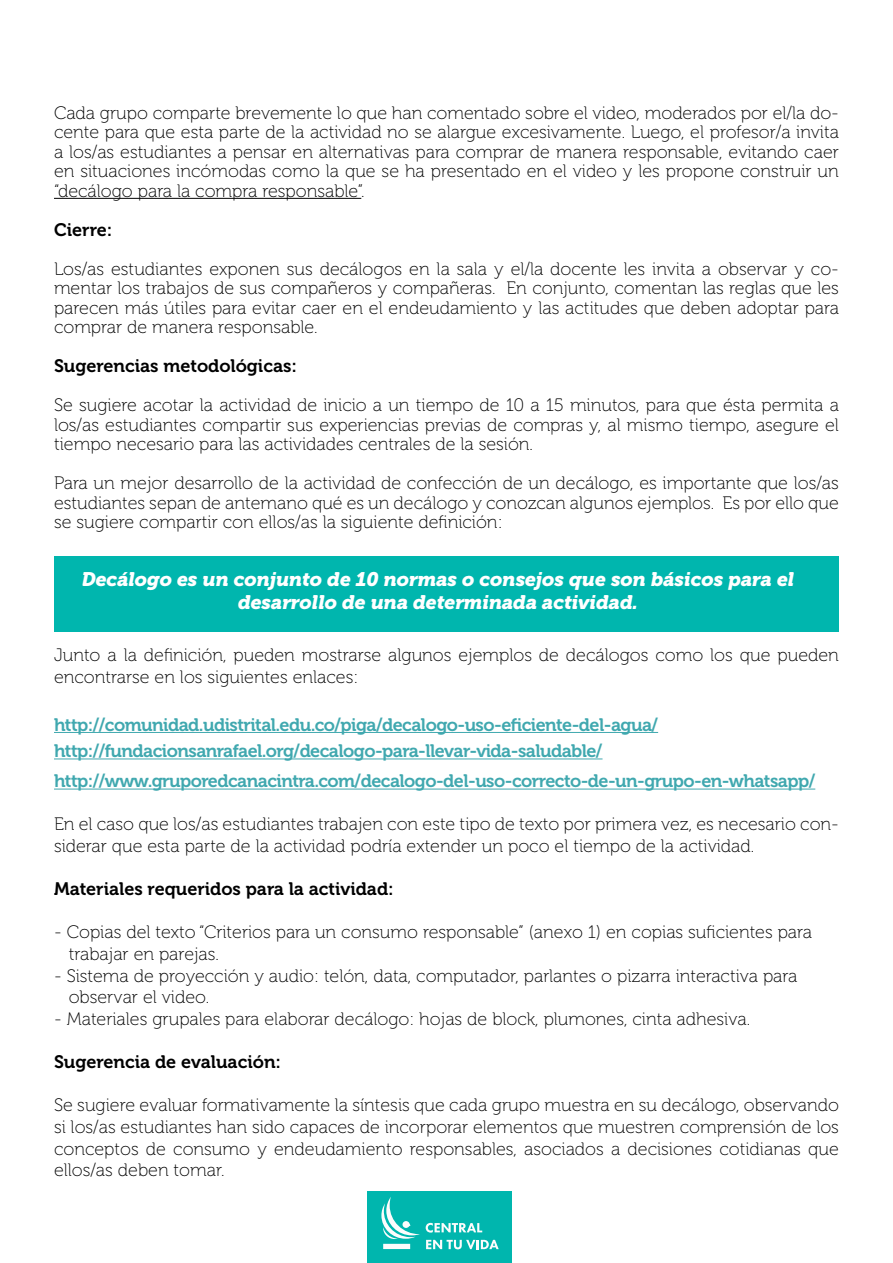
<style>
.page{position:relative;width:893px;height:1263px;background:#fff}
.page>*{position:absolute;margin:0;border:0;box-sizing:border-box;transform-origin:0 0}
.t1{font:italic 19.5px/23.4px "Museo 900";color:#fff;text-align:center}
.t2{font:18px/19.5px "Museo 100";color:#000;text-align:justify}
.t3{font:18px/26.5px "Museo 700";letter-spacing:-.03em;color:#40a8af}
.t4{font:18px "Museo 700";color:#000}
</style>
<div class="page">
<div style="left:367px;top:1192px;width:144px;height:71px;background:#00b6ae"></div>
<svg style="left:426px;top:1223px;width:56px;height:9px"></svg>
<svg style="left:426px;top:1240px;width:73px;height:9px"></svg>
<svg style="left:381px;top:1197px;width:39px;height:52px"></svg>
<hr style="left:54px;top:198px;width:307px;height:1px;background:#000">
<div style="left:54px;top:556px;width:785px;height:75px;background:#00b6ae"></div>
<hr style="left:54px;top:732px;width:604px;height:1px;background:#40a8af">
<hr style="left:54px;top:758px;width:548px;height:1px;background:#40a8af">
<hr style="left:54px;top:789px;width:761px;height:1px;background:#40a8af">
<p class="t2" style="left:54px;top:103px;width:786px">Cada grupo comparte brevemente lo que han comentado sobre el video, moderados por el/la do&shy;cente para que esta parte de la actividad no se alargue excesivamente. Luego, el profesor/a invita a los/as estudiantes a pensar en alternativas para comprar de manera responsable, evitando caer en situaciones incómodas como la que se ha presentado en el video y les propone construir un “decálogo para la compra responsable”.</p>
<p class="t4" style="left:54px;top:219px;width:60px">Cierre:</p>
<p class="t2" style="left:54px;top:259px;width:786px">Los/as estudiantes exponen sus decálogos en la sala y el/la docente les invita a observar y co&shy;mentar los trabajos de sus compañeros y compañeras. En conjunto, comentan las reglas que les parecen más útiles para evitar caer en el endeudamiento y las actitudes que deben adoptar para comprar de manera responsable.</p>
<p class="t4" style="left:54px;top:356px;width:245px">Sugerencias metodológicas:</p>
<p class="t2" style="left:54px;top:396px;width:786px">Se sugiere acotar la actividad de inicio a un tiempo de 10 a 15 minutos, para que ésta permita a los/as estudiantes compartir sus experiencias previas de compras y, al mismo tiempo, asegure el tiempo necesario para las actividades centrales de la sesión.</p>
<p class="t2" style="left:54px;top:474px;width:786px">Para un mejor desarrollo de la actividad de confección de un decálogo, es importante que los/as estudiantes sepan de antemano qué es un decálogo y conozcan algunos ejemplos. Es por ello que se sugiere compartir con ellos/as la siguiente definición:</p>
<p class="t1" style="left:82px;top:567px;width:714px">Decálogo es un conjunto de 10 normas o consejos que son básicos para el desarrollo de una determinada actividad.</p>
<p class="t2" style="left:54px;top:644px;width:786px;line-height:21.6px">Junto a la definición, pueden mostrarse algunos ejemplos de decálogos como los que pueden encontrarse en los siguientes enlaces:</p>
<p class="t3" style="left:54px;top:711px;width:606px">http://comunidad.udistrital.edu.co/piga/decalogo-uso-eficiente-del-agua/ http://fundacionsanrafael.org/decalogo-para-llevar-vida-saludable/</p>
<p class="t3" style="left:54px;top:768px;width:763px">http://www.gruporedcanacintra.com/decalogo-del-uso-correcto-de-un-grupo-en-whatsapp/</p>
<p class="t2" style="left:54px;top:814px;width:786px;line-height:21.6px">En el caso que los/as estudiantes trabajen con este tipo de texto por primera vez, es necesario con&shy;siderar que esta parte de la actividad podría extender un poco el tiempo de la actividad.</p>
<p class="t4" style="left:54px;top:879px;width:341px">Materiales requeridos para la actividad:</p>
<p class="t2" style="left:69px;top:922px;width:745px;line-height:21.6px;text-indent:-15px">- Copias del texto “Criterios para un consumo responsable” (anexo 1) en copias suficientes para trabajar en parejas.</p>
<p class="t2" style="left:69px;top:965px;width:730px;line-height:21.6px;text-indent:-15px">- Sistema de proyección y audio: telón, data, computador, parlantes o pizarra interactiva para observar el video.</p>
<p class="t2" style="left:54px;top:1009px;width:698px">- Materiales grupales para elaborar decálogo: hojas de block, plumones, cinta adhesiva.</p>
<p class="t4" style="left:54px;top:1052px;width:229px">Sugerencia de evaluación:</p>
<p class="t2" style="left:54px;top:1095px;width:786px;line-height:21.6px">Se sugiere evaluar formativamente la síntesis que cada grupo muestra en su decálogo, observando si los/as estudiantes han sido capaces de incorporar elementos que muestren comprensión de los conceptos de consumo y endeudamiento responsables, asociados a decisiones cotidianas que ellos/as deben tomar.</p>
</div>
